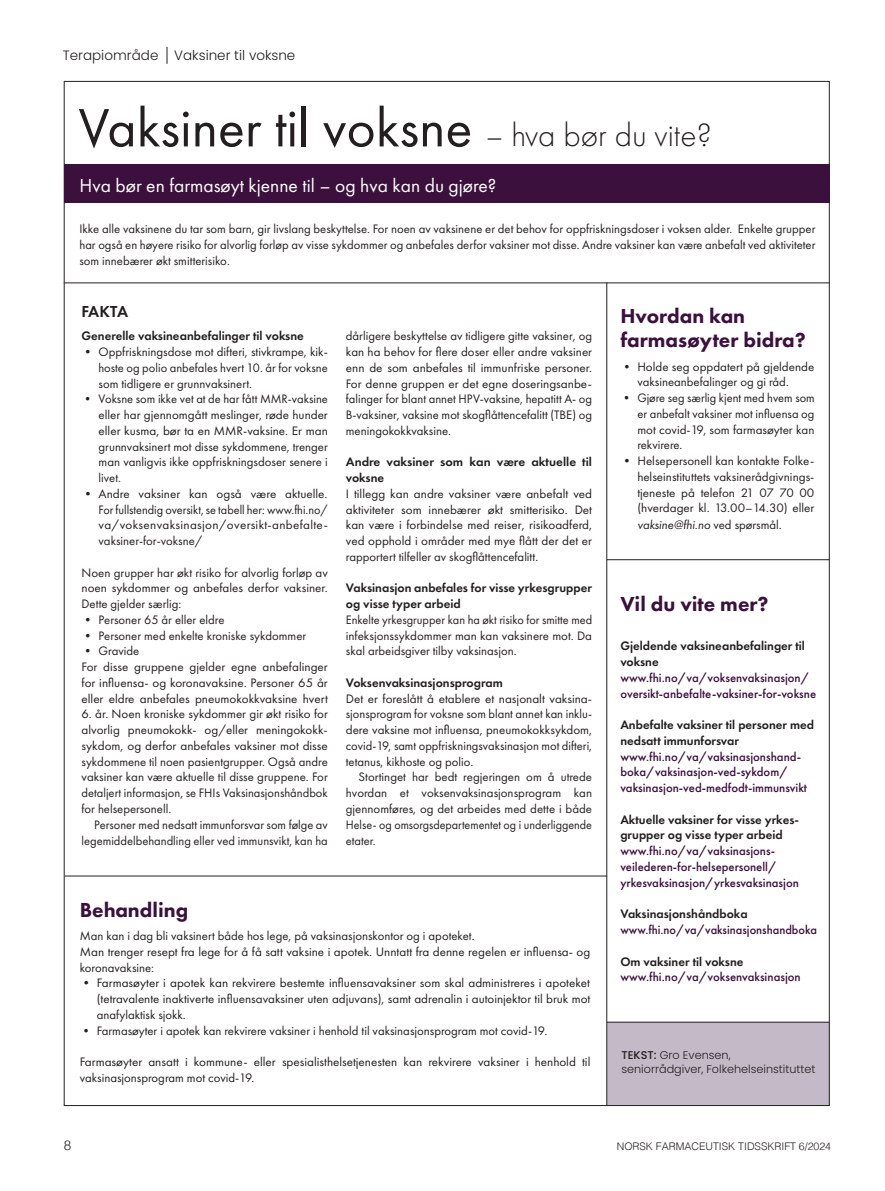
<style>
.page{position:relative;width:885px;height:1191px;background:#fff}
.page>*{position:absolute;margin:0;border:0;box-sizing:border-box;transform-origin:0 0}
.t1{font:55.95px "Futura PT";color:#231f20}
.t2{font:800 21px/24px "Futura PT";color:#3c103d}
.t3{font:19.5px "Futura PT";color:#fff}
.t4{font:600 16.5px "Futura PT";letter-spacing:-.01em;color:#231f20}
.t5{font:300 13.5px "Poppins";color:#231f20}
.t6{font:300 13.5px "Helvetica";color:#231f20}
.t7{font:12.75px/15.8px "Futura PT";color:#231f20;text-align:justify}
.t8{font:600 12.75px/15.8px "Futura PT";color:#231f20}
.t9{font:500 12.75px/15.8px "Futura PT";color:#3c103d}
.t10{font:12.75px/15.8px "Futura PT";color:#231f20;text-align:justify;scale:.96 1}
.t11{font:300 11.25px/14.2px "Poppins";color:#231f20}
.t12{font:300 10.5px "Helvetica";color:#231f20}
.s1{font-weight:300;font-size:33.6px}
.s2{font-style:italic}
.s3{font-weight:500}
</style>
<div class="page">
<div style="left:606px;top:1022px;width:223px;height:84px;background:#c4b9c7"></div>
<hr style="left:606px;top:1021px;width:223px;height:1px;background:#231f20">
<hr style="left:606px;top:559px;width:223px;height:1px;background:#231f20">
<hr style="left:606px;top:282px;width:1px;height:823px;background:#231f20">
<div style="left:64px;top:164px;width:765px;height:39px;background:#3c103d"></div>
<hr style="left:64px;top:282px;width:765px;height:1px;background:#231f20">
<hr style="left:65px;top:875px;width:542px;height:1px;background:#231f20">
<svg style="left:167px;top:47px;width:1px;height:17px"></svg>
<p class="t5" style="left:63px;top:48px;width:234px">Terapiområde Vaksiner til voksne</p>
<h1 class="t1" style="left:78px;top:95px;width:635px">Vaksiner til voksne <span class="s1">– hva bør du vite?</span></h1>
<h3 class="t3" style="left:79px;top:174px;width:418px">Hva bør en farmasøyt kjenne til – og hva kan du gjøre?</h3>
<p class="t7" style="left:79px;top:221px;width:737px">Ikke alle vaksinene du tar som barn, gir livslang beskyttelse. For noen av vaksinene er det behov for oppfriskningsdoser i voksen alder. Enkelte grupper har også en høyere risiko for alvorlig forløp av visse sykdommer og anbefales derfor vaksiner mot disse. Andre vaksiner kan være anbefalt ved aktiviteter som innebærer økt smitterisiko.</p>
<p class="t4" style="left:82px;top:301px;width:48px">FAKTA</p>
<p class="t8" style="left:81px;top:328px;width:224px">Generelle vaksineanbefalinger til voksne</p>
<p class="t7" style="left:99px;top:344px;width:231px;text-indent:-17px">• Oppfriskningsdose mot difteri, stivkrampe, kik&shy;hoste og polio anbefales hvert 10. år for voksne som tidligere er grunnvaksinert.</p>
<p class="t7" style="left:99px;top:391px;width:231px;text-indent:-17px">• Voksne som ikke vet at de har fått MMR-vaksine eller har gjennomgått meslinger, røde hunder eller kusma, bør ta en MMR-vaksine. Er man grunnvaksinert mot disse sykdommene, trenger man vanligvis ikke oppfriskningsdoser senere i livet.</p>
<p class="t7" style="left:99px;top:486px;width:231px;text-indent:-17px">• Andre vaksiner kan også være aktuelle.<br>For fullstendig oversikt, se tabell her: www.fhi.no/ va/voksenvaksinasjon/oversikt-anbefalte&shy;vaksiner-for-voksne/</p>
<p class="t7" style="left:81px;top:564px;width:248px">Noen grupper har økt risiko for alvorlig forløp av noen sykdommer og anbefales derfor vaksiner.<br>Dette gjelder særlig:</p>
<p class="t7" style="left:81px;top:611px;width:144px">• Personer 65 år eller eldre</p>
<p class="t7" style="left:81px;top:627px;width:226px">• Personer med enkelte kroniske sykdommer</p>
<p class="t7" style="left:81px;top:643px;width:248px;text-align:left">• Gravide<br>For disse gruppene gjelder egne anbefalinger for influensa- og koronavaksine. Personer 65 år eller eldre anbefales pneumokokkvaksine hvert</p>
<p class="t7" style="left:81px;top:706px;width:248px">6. år. Noen kroniske sykdommer gir økt risiko for alvorlig pneumokokk- og/eller meningokokk&shy;sykdom, og derfor anbefales vaksiner mot disse sykdommene til noen pasientgrupper. Også andre vaksiner kan være aktuelle til disse gruppene. For detaljert informasjon, se FHIs Vaksinasjonshåndbok for helsepersonell.</p>
<p class="t7" style="left:81px;top:816px;width:248px;text-align:right">Personer med nedsatt immunforsvar som følge av legemiddelbehandling eller ved immunsvikt, kan ha</p>
<p class="t7" style="left:346px;top:328px;width:248px">dårligere beskyttelse av tidligere gitte vaksiner, og kan ha behov for flere doser eller andre vaksiner enn de som anbefales til immunfriske personer.<br>For denne gruppen er det egne doseringsanbe&shy;falinger for blant annet HPV-vaksine, hepatitt A- og B-vaksiner, vaksine mot skogflåttencefalitt (TBE) og meningokokkvaksine.</p>
<p class="t8" style="left:346px;top:454px;width:248px">Andre vaksiner som kan være aktuelle til voksne</p>
<p class="t7" style="left:346px;top:486px;width:248px">I tillegg kan andre vaksiner være anbefalt ved aktiviteter som innebærer økt smitterisiko. Det kan være i forbindelse med reiser, risikoadferd, ved opphold i områder med mye flått der det er rapportert tilfeller av skogflåttencefalitt.</p>
<p class="t8" style="left:346px;top:580px;width:248px">Vaksinasjon anbefales for visse yrkesgrupper og visse typer arbeid</p>
<p class="t10" style="left:346px;top:612px;width:258px">Enkelte yrkesgrupper kan ha økt risiko for smitte med infeksjonssykdommer man kan vaksinere mot. Da skal arbeidsgiver tilby vaksinasjon.</p>
<p class="t8" style="left:346px;top:674px;width:158px">Voksenvaksinasjonsprogram</p>
<p class="t7" style="left:346px;top:690px;width:248px">Det er foreslått å etablere et nasjonalt vaksina&shy;sjonsprogram for voksne som blant annet kan inklu&shy;dere vaksine mot influensa, pneumokokksykdom, covid-19, samt oppfriskningsvaksinasjon mot difteri, tetanus, kikhoste og polio.</p>
<p class="t7" style="left:346px;top:769px;width:248px;text-indent:13px">Stortinget har bedt regjeringen om å utrede hvordan et voksenvaksinasjonsprogram kan gjennomføres, og det arbeides med dette i både Helse- og omsorgsdepartementet og i underliggende etater.</p>
<h2 class="t2" style="left:80px;top:897px;width:110px">Behandling</h2>
<p class="t7" style="left:80px;top:928px;width:512px;text-align:left">Man kan i dag bli vaksinert både hos lege, på vaksinasjonskontor og i apoteket.<br>Man trenger resept fra lege for å få satt vaksine i apotek. Unntatt fra denne regelen er influensa- og koronavaksine:</p>
<p class="t7" style="left:97px;top:975px;width:495px;text-indent:-17px">• Farmasøyter i apotek kan rekvirere bestemte influensavaksiner som skal administreres i apoteket (tetravalente inaktiverte influensavaksiner uten adjuvans), samt adrenalin i autoinjektor til bruk mot anafylaktisk sjokk.</p>
<p class="t7" style="left:80px;top:1022px;width:469px">• Farmasøyter i apotek kan rekvirere vaksiner i henhold til vaksinasjonsprogram mot covid-19.</p>
<p class="t7" style="left:80px;top:1054px;width:512px">Farmasøyter ansatt i kommune- eller spesialisthelsetjenesten kan rekvirere vaksiner i henhold til vaksinasjonsprogram mot covid-19.</p>
<h2 class="t2" style="left:620px;top:304px;width:187px">Hvordan kan farmasøyter bidra?</h2>
<p class="t7" style="left:637px;top:358px;width:178px;text-indent:-17px">• Holde seg oppdatert på gjeldende vaksineanbefalinger og gi råd.</p>
<p class="t7" style="left:637px;top:390px;width:179px;text-indent:-17px">• Gjøre seg særlig kjent med hvem som er anbefalt vaksiner mot influensa og mot covid-19, som farmasøyter kan rekvirere.</p>
<p class="t7" style="left:637px;top:453px;width:178px;text-indent:-17px">• Helsepersonell kan kontakte Folke&shy;helseinstituttets vaksinerådgivnings&shy;tjeneste på telefon 21 07 70 00 (hverdager kl. 13.00–14.30) eller <span class="s2">vaksine@fhi.no</span> ved spørsmål.</p>
<h2 class="t2" style="left:620px;top:591px;width:150px">Vil du vite mer?</h2>
<p class="t8" style="left:620px;top:638px;width:186px">Gjeldende vaksineanbefalinger til voksne</p>
<p class="t9" style="left:620px;top:670px;width:197px">www.fhi.no/va/voksenvaksinasjon/ oversikt-anbefalte-vaksiner-for-voksne</p>
<p class="t8" style="left:620px;top:717px;width:195px">Anbefalte vaksiner til personer med nedsatt immunforsvar</p>
<p class="t9" style="left:620px;top:748px;width:188px">www.fhi.no/va/vaksinasjonshand&shy;boka/vaksinasjon-ved-sykdom/ vaksinasjon-ved-medfodt-immunsvikt</p>
<p class="t8" style="left:620px;top:811px;width:180px">Aktuelle vaksiner for visse yrkes&shy;grupper og visse typer arbeid</p>
<p class="t9" style="left:620px;top:843px;width:180px">www.fhi.no/va/vaksinasjons&shy;veilederen-for-helsepersonell/ yrkesvaksinasjon/yrkesvaksinasjon</p>
<p class="t8" style="left:620px;top:906px;width:129px">Vaksinasjonshåndboka</p>
<p class="t9" style="left:620px;top:922px;width:198px">www.fhi.no/va/vaksinasjonshandboka</p>
<p class="t8" style="left:620px;top:953px;width:125px">Om vaksiner til voksne</p>
<p class="t9" style="left:620px;top:969px;width:182px">www.fhi.no/va/voksenvaksinasjon</p>
<p class="t11" style="left:621px;top:1047px;width:195px"><span class="s3">TEKST:</span> Gro Evensen, seniorrådgiver, Folkehelseinstituttet</p>
<p class="t6" style="left:64px;top:1133px;width:9px">8</p>
<p class="t12" style="left:616px;top:1137px;width:216px">NORSK FARMACEUTISK TIDSSKRIFT 6/2024</p>
</div>
